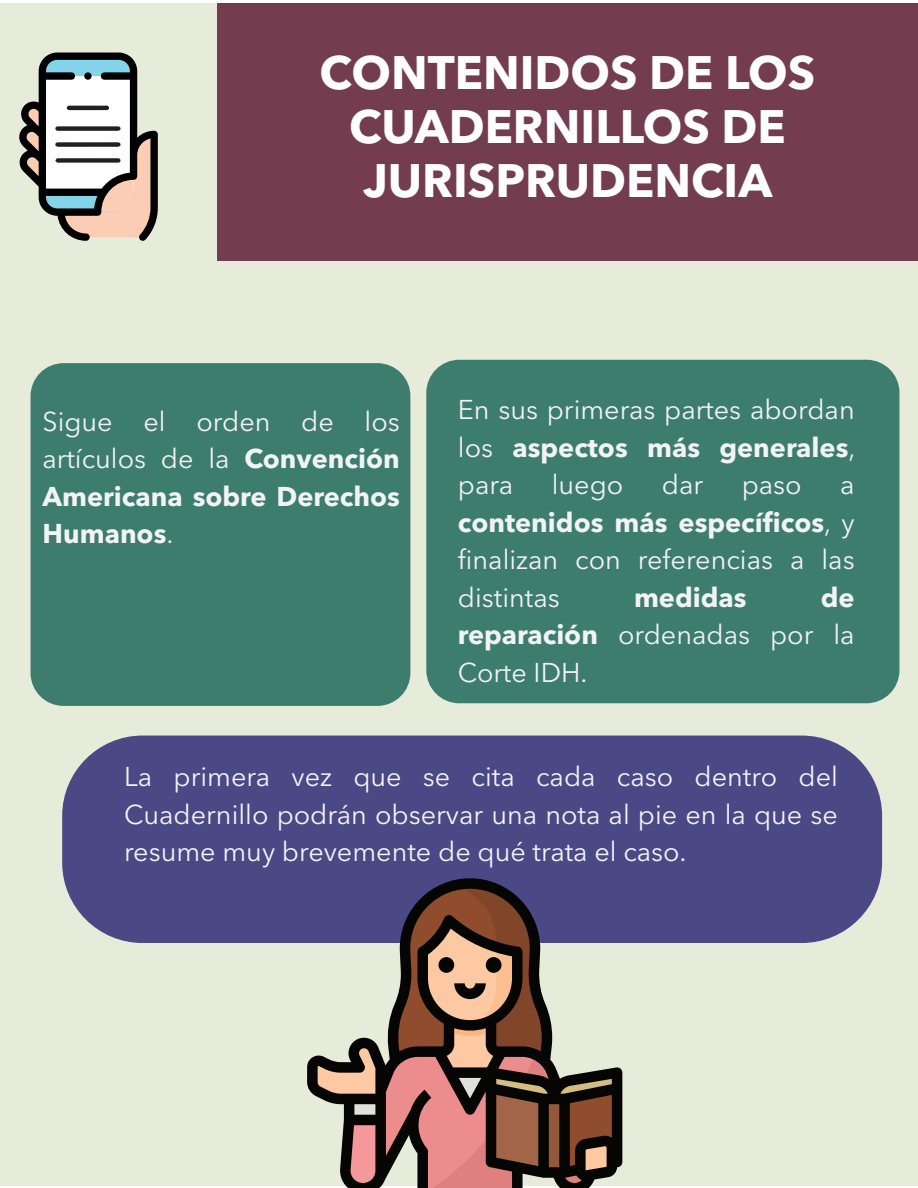
<style>
.page{position:relative;width:918px;height:1188px;background:#fff}
.page>*{position:absolute;margin:0;border:0;box-sizing:border-box;transform-origin:0 0}
.t1{font:700 46.5px/54px "Avenir Next LT Pro";color:#fff;text-align:center}
.t2{font:27px/37.5px "Avenir Next LT Pro";color:#f2f3f4;text-align:justify}
.t3{font:700 27px/37.5px "Avenir Next LT Pro";color:#f2f3f4;text-align:justify}
.s1{font-weight:400}
.s2{font-weight:700}
</style>
<div class="page">
<div style="left:0;top:4px;width:918px;height:1182px;background:#e6ebda"></div>
<div style="left:217px;top:3px;width:701px;height:257px;background:#743d4f"></div>
<div style="left:31px;top:363px;width:379px;height:343px;background:#3d7d6d;border-radius:33px"></div>
<div style="left:426px;top:360px;width:473px;height:343px;background:#3d7d6d;border-radius:33px"></div>
<div style="left:62px;top:736px;width:820px;height:207px;background:#4a4885;border-radius:80px"></div>
<svg style="left:19px;top:53px;width:139px;height:188px"></svg>
<svg style="left:307px;top:878px;width:315px;height:310px"></svg>
<h1 class="t1" style="left:320px;top:45px;width:497px">CONTENIDOS DE LOS<br>CUADERNILLOS DE<br>JURISPRUDENCIA</h1>
<p class="t3" style="left:43px;top:402px;width:359px"><span class="s1">Sigue el orden de los artículos de la</span> Convención Americana sobre Derechos Humanos<span class="s1">.</span></p>
<p class="t2" style="left:458px;top:391px;width:399px">En sus primeras partes abordan los <span class="s2">aspectos más generales</span>, para</p>
<p class="t2" style="left:552px;top:466px;width:73px">luego</p>
<p class="t2" style="left:662px;top:466px;width:43px">dar</p>
<p class="t2" style="left:742px;top:466px;width:62px">paso</p>
<p class="t2" style="left:458px;top:466px;width:398px;text-indent:382px">a <span class="s2">contenidos más específicos</span>, y finalizan con referencias a las distintas</p>
<p class="t2" style="left:458px;top:578px;width:398px;text-indent:363px"><span class="s2">de reparación</span> ordenadas por la Corte IDH.</p>
<p class="t3" style="left:634px;top:578px;width:114px">medidas</p>
<p class="t2" style="left:124px;top:758px;width:715px">La primera vez que se cita cada caso dentro del Cuadernillo podrán observar una nota al pie en la que se resume muy brevemente de qué trata el caso.</p>
</div>
